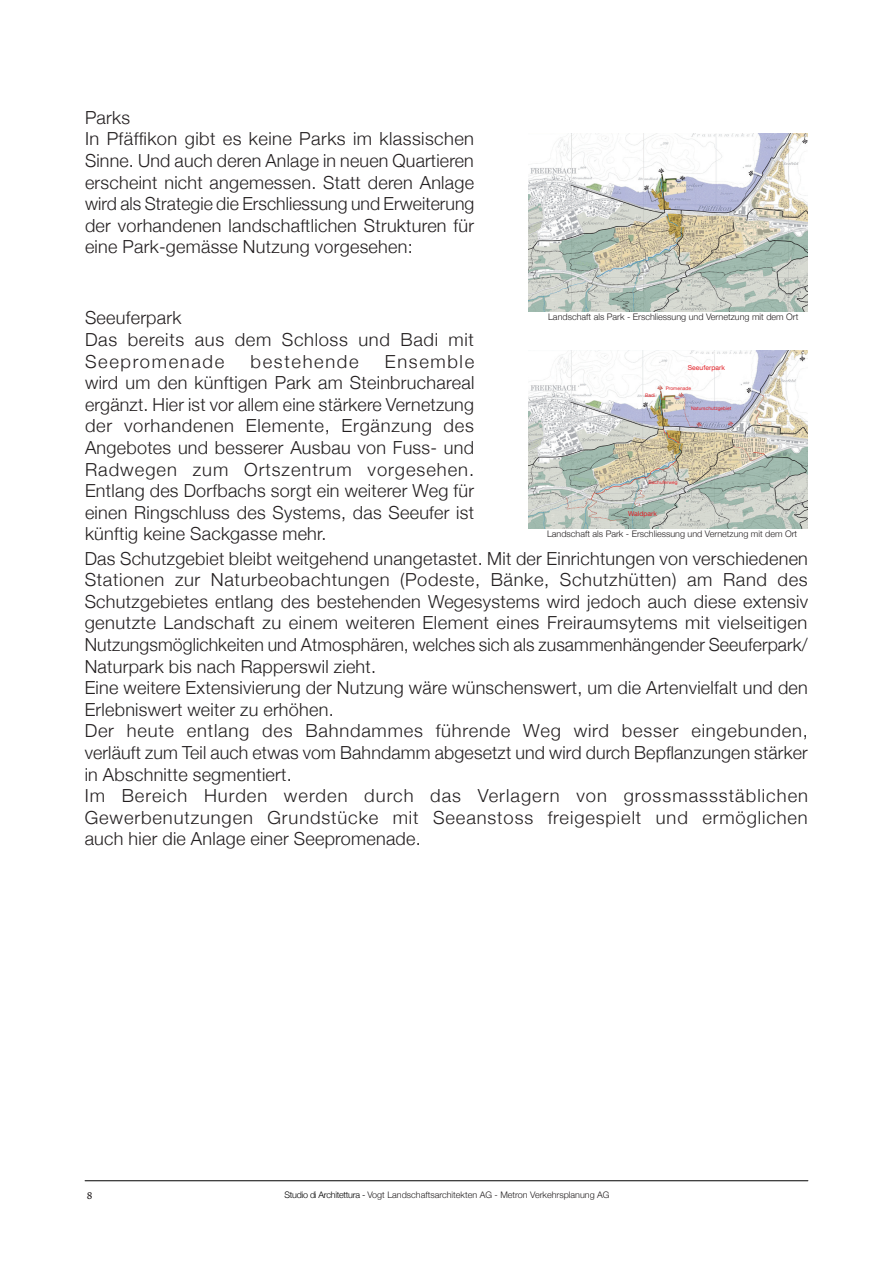
<style>
.page{position:relative;width:893px;height:1263px;background:#fff}
.page>*{position:absolute;margin:0;border:0;box-sizing:border-box;transform-origin:0 0}
.text{font:300 18px/21.6px "Helvetica Neue";letter-spacing:.015em;color:#231f20;text-align:justify}
.text-2{font:300 18px "Helvetica Neue";letter-spacing:.05em;color:#231f20}
.text-3{font:300 18px "Helvetica Neue";letter-spacing:.04em;color:#231f20}
.text-4{font:300 18px "Helvetica Neue";letter-spacing:.055em;color:#231f20}
.text-5{font:300 18px/21.6px "Helvetica Neue";letter-spacing:.035em;color:#231f20}
.text-6{font:300 18px "Helvetica Neue";letter-spacing:.09em;color:#231f20}
.t1{font:10.2px "Lexicon No 1 Roman A Tab";color:#231f20}
.t2{font:300 9px "Helvetica Neue";color:#231f20}
.t3{font:6.75px "Helvetica Neue LT Com";letter-spacing:.01em;color:#e11e25}
.t4{font:4.8px "Helvetica Neue LT Com";letter-spacing:.01em;color:#e11e25}
.s1{color:#000}
</style>
<div class="page">
<hr style="left:85px;top:1180px;width:723px;height:1px;background:#000">
<img style="left:529px;top:134px;width:279px;height:178px">
<img style="left:529px;top:351px;width:279px;height:177px">
<p class="text" style="left:85px;top:106px;width:47px">Parks</p>
<p class="text" style="left:85px;top:128px;width:391px">In Pfäffikon gibt es keine Parks im klassischen Sinne. Und auch deren Anlage in neuen Quartieren erscheint nicht angemessen. Statt deren Anlage wird als Strategie die Erschliessung und Erweiterung der vorhandenen landschaftlichen Strukturen für eine Park-gemässe Nutzung vorgesehen:</p>
<p class="text" style="left:85px;top:307px;width:98px">Seeuferpark</p>
<p class="text-5" style="left:85px;top:328px;width:390px">Das bereits aus dem Schloss und Badi mit<br>Seepromenade</p>
<p class="t2" style="left:548px;top:312px;width:252px">Landschaft als Park - Erschliessung und Vernetzung mit dem Ort</p>
<p class="text-6" style="left:251px;top:350px;width:110px">bestehende</p>
<p class="text-6" style="left:385px;top:350px;width:91px">Ensemble</p>
<p class="text" style="left:85px;top:372px;width:391px">wird um den künftigen Park am Steinbruchareal ergänzt. Hier ist vor allem eine stärkere Vernetzung der vorhandenen Elemente, Ergänzung des</p>
<p class="text" style="left:85px;top:436px;width:391px">Angebotes und besserer Ausbau von Fuss- und<br>Radwegen zum Ortszentrum vorgesehen.</p>
<p class="text" style="left:85px;top:480px;width:391px">Entlang des Dorfbachs sorgt ein weiterer Weg für einen Ringschluss des Systems, das Seeufer ist künftig keine Sackgasse mehr.</p>
<p class="text" style="left:85px;top:547px;width:725px">Das Schutzgebiet bleibt weitgehend unangetastet. Mit der Einrichtungen von verschiedenen Stationen zur Naturbeobachtungen (Podeste, Bänke, Schutzhütten) am Rand des Schutzgebietes entlang des bestehenden Wegesystems wird jedoch auch diese extensiv genutzte Landschaft zu einem weiteren Element eines Freiraumsytems mit vielseitigen Nutzungsmöglichkeiten und Atmosphären, welches sich als zusammenhängender Seeuferpark/ Naturpark bis nach Rapperswil zieht.</p>
<p class="text" style="left:85px;top:677px;width:725px">Eine weitere Extensivierung der Nutzung wäre wünschenswert, um die Artenvielfalt und den<br>Erlebniswert weiter zu erhöhen.</p>
<p class="text-3" style="left:85px;top:720px;width:725px">Der heute entlang des Bahndammes führende Weg wird besser eingebunden,</p>
<p class="text" style="left:85px;top:741px;width:725px">verläuft zum Teil auch etwas vom Bahndamm abgesetzt und wird durch Bepflanzungen stärker in Abschnitte segmentiert.</p>
<p class="text-4" style="left:85px;top:785px;width:725px">Im Bereich Hurden werden durch das Verlagern von grossmassstäblichen</p>
<p class="text-2" style="left:85px;top:806px;width:725px">Gewerbenutzungen Grundstücke mit Seeanstoss freigespielt und ermöglichen</p>
<p class="text" style="left:85px;top:828px;width:338px">auch hier die Anlage einer Seepromenade.</p>
<p class="t3" style="left:688px;top:363px;width:39px">Seeuferpark</p>
<p class="t4" style="left:666px;top:385px;width:27px">Promenade</p>
<p class="t4" style="left:645px;top:393px;width:11px">Badi</p>
<p class="t4" style="left:691px;top:406px;width:42px">Naturschutzgebiet</p>
<p class="t4" style="left:649px;top:479px;width:31px">Bachuferweg</p>
<p class="t3" style="left:628px;top:509px;width:31px">Waldpark</p>
<p class="t2" style="left:547px;top:528px;width:252px">Landschaft als Park - Erschliessung und Vernetzung mit dem Ort</p>
<p class="t1" style="left:87px;top:1190px;width:7px">8</p>
<p class="t2" style="left:284px;top:1189px;width:327px"><span class="s1">Studio di Architettura -</span> Vogt Landschaftsarchitekten AG - Metron Verkehrsplanung AG</p>
</div>
